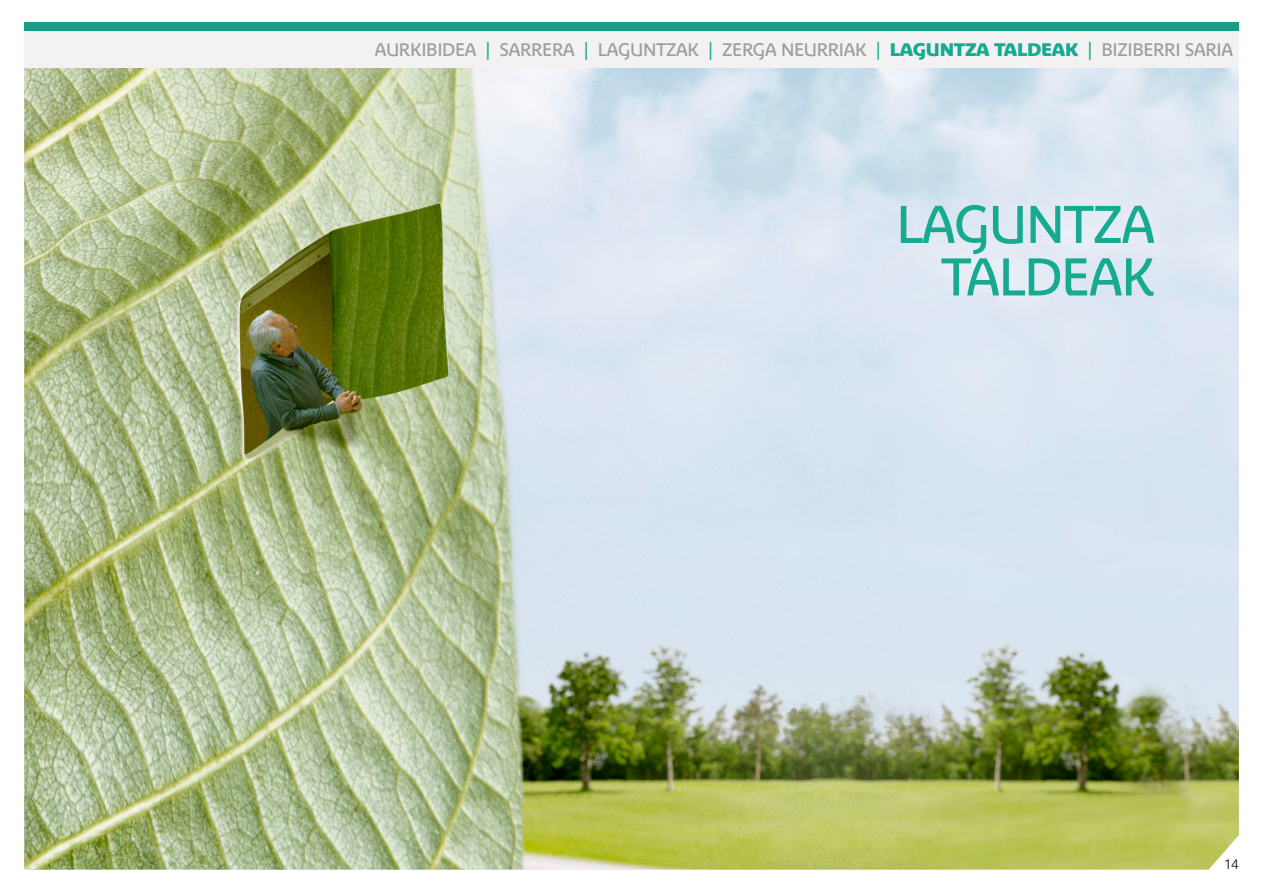
<style>
.page{position:relative;width:1263px;height:893px;background:#fff}
.page>*{position:absolute;margin:0;border:0;box-sizing:border-box;transform-origin:0 0}
.t1{font:52.5px "Parisine Plus Std";letter-spacing:-.03em;color:#16ab90}
.t2{font:18px "Parisine Plus Std";letter-spacing:-.02em;color:#9d9d9c}
.t3{font:700 13.5px "Parisine Std Clair";color:#000}
.s1{color:#16ab90}
.s2{font-family:"Parisine Plus Std Sombre";color:#16ab90}
</style>
<div class="page">
<img style="left:24px;top:68px;width:1215px;height:802px">
<div style="left:24px;top:27px;width:1215px;height:41px;background:#f3f1f1"></div>
<div style="left:24px;top:22px;width:1215px;height:9px;background:#179f86"></div>
<p class="t2" style="left:375px;top:39px;width:860px">AURKIBIDEA <span class="s1">|</span> SARRERA <span class="s1">|</span> LAGUNTZAK <span class="s1">|</span> ZERGA NEURRIAK <span class="s1">|</span> <span class="s2">LAGUNTZA TALDEAK</span> <span class="s1">|</span> BIZIBERRI SARIA</p>
<p class="t1" style="left:896px;top:194px;width:261px">LAGUNTZA</p>
<p class="t1" style="left:941px;top:247px;width:216px">TALDEAK</p>
<p class="t3" style="left:1224px;top:856px;width:16px">14</p>
</div>
